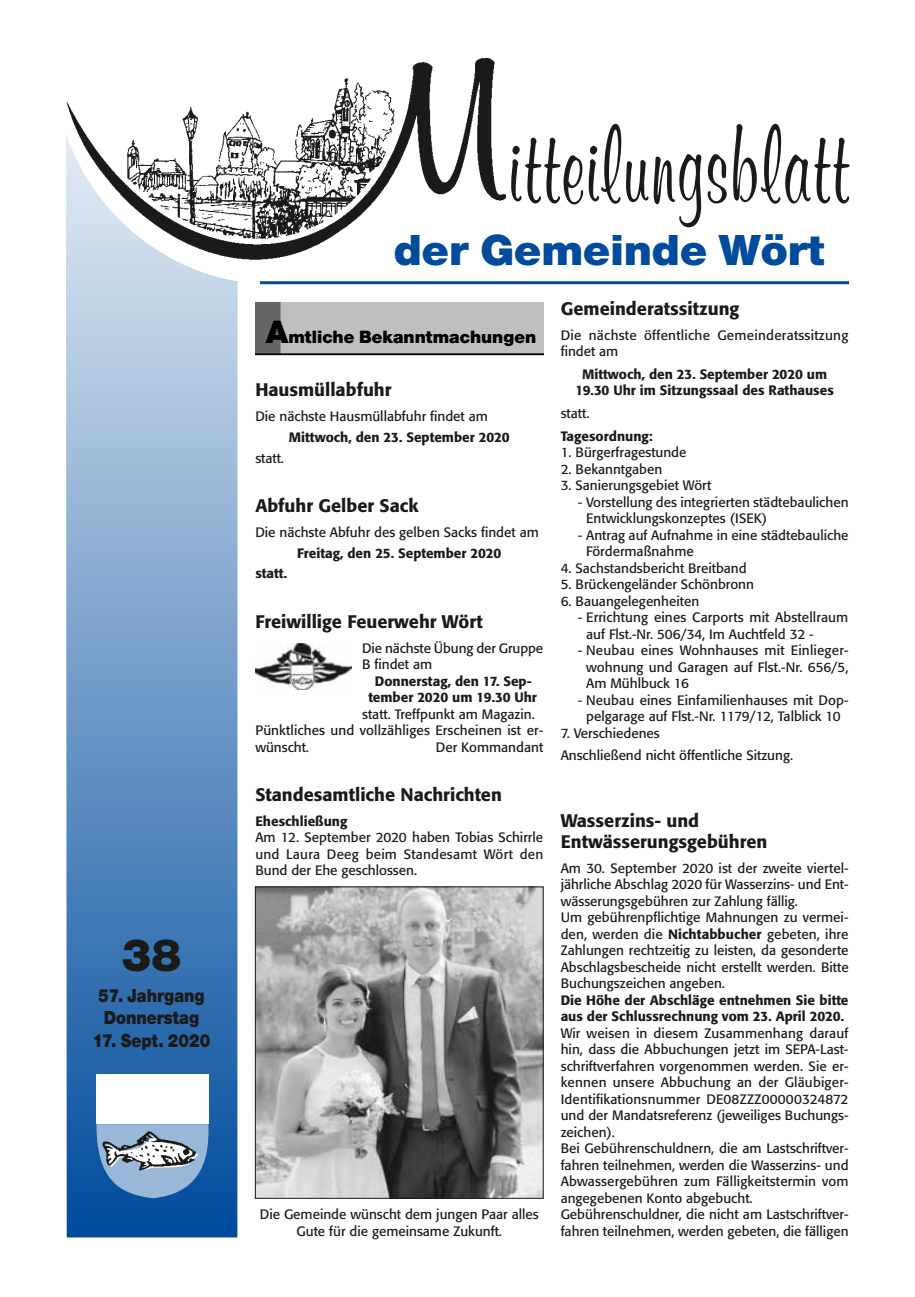
<style>
.page{position:relative;width:915px;height:1297px;background:#fff}
.page>*{position:absolute;margin:0;border:0;box-sizing:border-box;transform-origin:0 0}
.t1{font:120.3px "Murray Hill D";letter-spacing:.02em;color:#1a1a18;scale:.67 1}
.t2{font:900 48px "Nimbus Sans Novus T";color:#1a1a18}
.t3{font:900 45px "Nimbus Sans Novus T";color:#004b9c;scale:1.04 1}
.t4{font:900 19.5px/22.5px "Nimbus Sans Novus T";color:#1a1a18;scale:.88 1}
.t5{font:900 18.45px "Nimbus Sans Novus T";color:#000}
.t6{font:500 18px/21px "Formata";color:#1a1a18}
.t7{font:13.5px/16.5px "Formata";color:#1a1a18}
.t8{font:500 13.5px/16.5px "Formata";color:#1a1a18;text-align:center}
.t9{font:13.5px/16.5px "Formata";letter-spacing:.02em;color:#1a1a18}
.s1{font-size:33.45px}
.s2{font-weight:500}
</style>
<div class="page">
<svg style="left:66px;top:274px;width:171px;height:963px;background:#719bc8"></svg>
<div style="left:255px;top:302px;width:288px;height:52px;background:#bfbfbf"></div>
<div style="left:255px;top:302px;width:25px;height:52px;background:#666"></div>
<hr style="left:255px;top:353px;width:288px;height:2px;background:#000">
<img style="left:255px;top:643px;width:96px;height:47px">
<img style="left:257px;top:889px;width:284px;height:307px">
<div style="left:255px;top:887px;width:288px;height:311px;border:1px solid #1a1a18"></div>
<hr style="left:260px;top:281px;width:588px;height:3px;background:#004b9c">
<img style="left:66px;top:58px;width:440px;height:216px">
<img style="left:84px;top:1060px;width:135px;height:148px">
<div style="left:96px;top:1074px;width:112px;height:50px;background:#fff"></div>
<h2 class="t2" style="left:122px;top:926px;width:61px">38</h2>
<h3 class="t4" style="left:98px;top:983px;width:123px">57. Jahrgang<br>Donnerstag</h3>
<h3 class="t4" style="left:93px;top:1028px;width:135px">17. Sept. 2020</h3>
<h1 class="t1" style="left:507px;top:91px;width:510px">itteilungsblatt</h1>
<h3 class="t3" style="left:393px;top:224px;width:416px">der Gemeinde Wört</h3>
<h3 class="t5" style="left:266px;top:326px;width:272px"><span class="s1">A</span>mtliche Bekanntmachungen</h3>
<h3 class="t6" style="left:255px;top:379px;width:138px">Hausmüllabfuhr</h3>
<p class="t7" style="left:255px;top:408px;width:234px">Die nächste Hausmüllabfuhr findet am</p>
<p class="t8" style="left:289px;top:429px;width:222px">Mittwoch, den 23. September 2020</p>
<p class="t7" style="left:255px;top:450px;width:30px">statt.</p>
<h3 class="t6" style="left:255px;top:495px;width:165px">Abfuhr Gelber Sack</h3>
<p class="t7" style="left:255px;top:524px;width:285px">Die nächste Abfuhr des gelben Sacks findet am</p>
<p class="t8" style="left:297px;top:544px;width:206px">Freitag, den 25. September 2020</p>
<p class="t8" style="left:255px;top:565px;width:33px">statt.</p>
<h3 class="t6" style="left:255px;top:611px;width:229px">Freiwillige Feuerwehr Wört</h3>
<p class="t7" style="left:362px;top:639px;width:183px">Die nächste Übung der Gruppe<br>B findet am</p>
<p class="t8" style="left:368px;top:672px;width:170px">Donnerstag, den 17. Sep&shy;tember 2020 um 19.30 Uhr</p>
<p class="t7" style="left:255px;top:705px;width:289px;text-indent:107px">statt. Treffpunkt am Magazin.<br>Pünktliches und vollzähliges Erscheinen ist er&shy;wünscht.</p>
<p class="t7" style="left:436px;top:738px;width:109px">Der Kommandant</p>
<h3 class="t6" style="left:255px;top:784px;width:248px">Standesamtliche Nachrichten</h3>
<p class="t8" style="left:255px;top:813px;width:93px">Eheschließung</p>
<p class="t7" style="left:255px;top:829px;width:289px;text-align:justify">Am 12. September 2020 haben Tobias Schirrle und Laura Deeg beim Standesamt Wört den Bund der Ehe geschlossen.</p>
<p class="t7" style="left:260px;top:1206px;width:280px;text-align:center">Die Gemeinde wünscht dem jungen Paar alles<br>Gute für die gemeinsame Zukunft.</p>
<h3 class="t6" style="left:560px;top:298px;width:180px">Gemeinderatssitzung</h3>
<p class="t9" style="left:560px;top:327px;width:289px">Die nächste öffentliche Gemeinderatssitzung findet am</p>
<p class="t8" style="left:575px;top:366px;width:260px">Mittwoch, den 23. September 2020 um<br>19.30 Uhr im Sitzungssaal des Rathauses</p>
<p class="t7" style="left:560px;top:405px;width:30px">statt.</p>
<p class="t8" style="left:560px;top:427px;width:93px">Tagesordnung:</p>
<p class="t7" style="left:560px;top:444px;width:127px">1. Bürgerfragestunde</p>
<p class="t7" style="left:560px;top:460px;width:103px">2. Bekanntgaben</p>
<p class="t7" style="left:560px;top:477px;width:152px">3. Sanierungsgebiet Wört</p>
<p class="t7" style="left:586px;top:493px;width:264px;text-indent:-9px">- Vorstellung des integrierten städtebaulichen<br>Entwicklungskonzeptes (ISEK)</p>
<p class="t7" style="left:586px;top:526px;width:264px;text-indent:-9px">- Antrag auf Aufnahme in eine städtebauliche<br>Fördermaßnahme</p>
<p class="t7" style="left:560px;top:559px;width:187px">4. Sachstandsbericht Breitband</p>
<p class="t7" style="left:560px;top:576px;width:195px">5. Brückengeländer Schönbronn</p>
<p class="t7" style="left:560px;top:592px;width:140px">6. Bauangelegenheiten</p>
<p class="t7" style="left:586px;top:609px;width:263px;text-indent:-9px">- Errichtung eines Carports mit Abstellraum auf Flst.-Nr. 506/34, Im Auchtfeld 32 -</p>
<p class="t7" style="left:586px;top:642px;width:264px;text-align:justify;text-indent:-9px">- Neubau eines Wohnhauses mit Einlieger&shy;wohnung und Garagen auf Flst.-Nr. 656/5, Am Mühlbuck 16</p>
<p class="t7" style="left:577px;top:691px;width:272px;text-align:center">- Neubau eines Einfamilienhauses mit Dop&shy;pelgarage auf Flst.-Nr. 1179/12, Talblick 10</p>
<p class="t7" style="left:560px;top:721px;width:234px;line-height:22.6px">7. Verschiedenes<br>Anschließend nicht öffentliche Sitzung.</p>
<h3 class="t6" style="left:560px;top:810px;width:208px">Wasserzins- und<br>Entwässerungsgebühren</h3>
<p class="t7" style="left:560px;top:860px;width:289px">Am 30. September 2020 ist der zweite viertel&shy;jährliche Abschlag 2020 für Wasserzins- und Ent&shy;wässerungsgebühren zur Zahlung fällig.<br>Um gebührenpflichtige Mahnungen zu vermei&shy;den, werden die <span class="s2">Nichtabbucher</span> gebeten, ihre Zahlungen rechtzeitig zu leisten, da gesonderte Abschlagsbescheide nicht erstellt werden. Bitte Buchungszeichen angeben.</p>
<p class="t8" style="left:560px;top:992px;width:289px;text-align:left">Die Höhe der Abschläge entnehmen Sie bitte aus der Schlussrechnung vom 23. April 2020.</p>
<p class="t7" style="left:560px;top:1025px;width:289px">Wir weisen in diesem Zusammenhang darauf hin, dass die Abbuchungen jetzt im SEPA-Last&shy;schriftverfahren vorgenommen werden. Sie er&shy;kennen unsere Abbuchung an der Gläubiger-Identifikationsnummer DE08ZZZ00000324872 und der Mandatsreferenz (jeweiliges Buchungs&shy;zeichen).<br>Bei Gebührenschuldnern, die am Lastschriftver&shy;fahren teilnehmen, werden die Wasserzins- und Abwassergebühren zum Fälligkeitstermin vom angegebenen Konto abgebucht.<br>Gebührenschuldner, die nicht am Lastschriftver&shy;fahren teilnehmen, werden gebeten, die fälligen</p>
</div>
